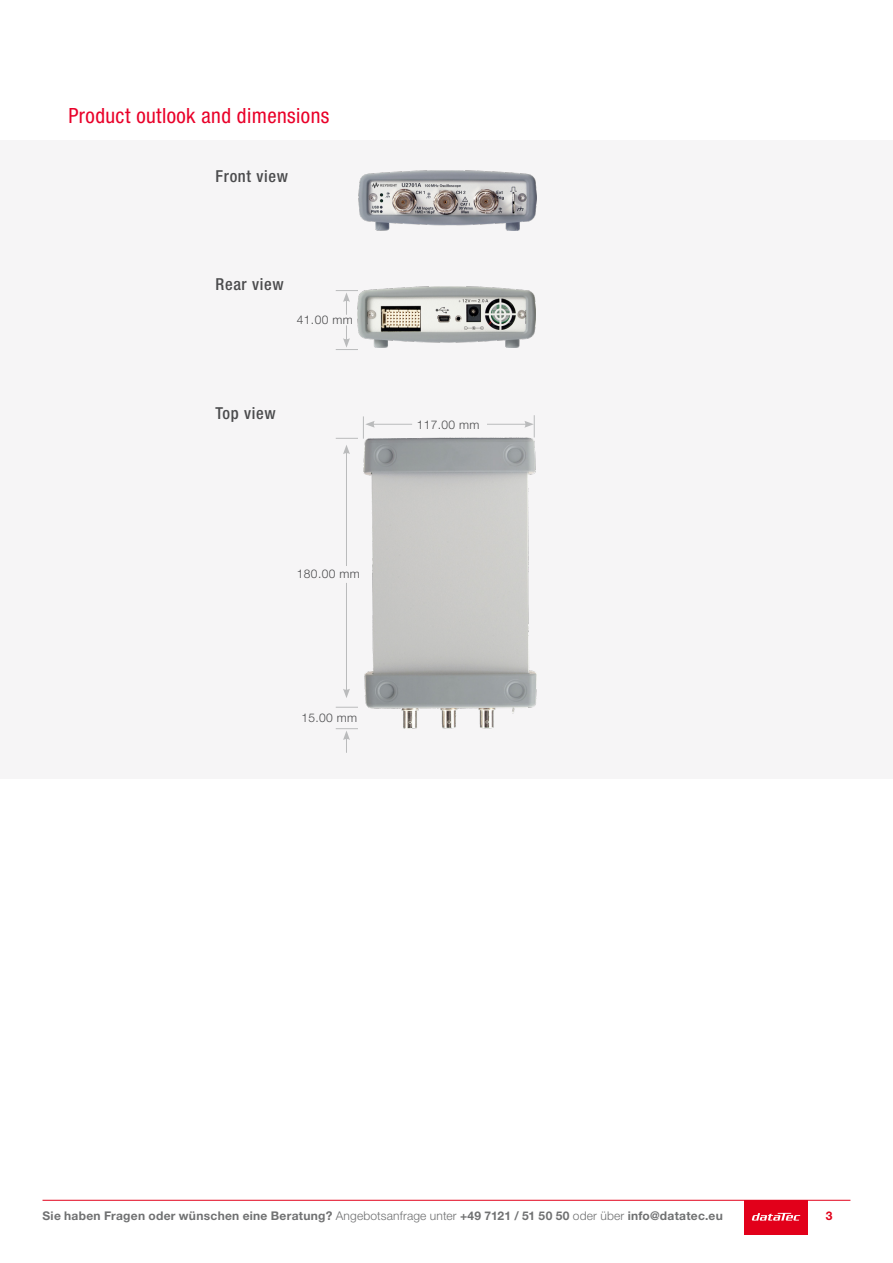
<style>
.page{position:relative;width:893px;height:1263px;background:#fff}
.page>*{position:absolute;margin:0;border:0;box-sizing:border-box;transform-origin:0 0}
.t1{font:condensed 21px "Helvetica Neue LT Std";letter-spacing:.02em;color:#e90029}
.t2{font:500 condensed 16.5px "Helvetica Neue LT Std";letter-spacing:.04em;color:#4b4b4d}
.t3{font:700 12px "Helvetica Neue LT Pro";letter-spacing:.025em;color:#707172}
.t4{font:300 12px "Helvetica Neue LT Std";letter-spacing:.03em;color:#4b4b4d}
.t5{font:700 12px "Helvetica Neue LT Pro";color:#e2001a}
.s1{font-weight:300}
</style>
<div class="page">
<div style="left:744px;top:1200px;width:64px;height:34px;background:#e2001a"></div>
<svg style="left:752px;top:1213px;width:48px;height:7px"></svg>
<hr style="left:43px;top:1200px;width:807px;height:1px;background:#e2001a">
<div style="left:0;top:140px;width:893px;height:639px;background:#f6f5f6"></div>
<img style="left:357px;top:287px;width:179px;height:60px">
<img style="left:359px;top:170px;width:177px;height:60px">
<img style="left:363px;top:437px;width:173px;height:291px">
<svg style="left:336px;top:707px;width:22px;height:1px"></svg>
<hr style="left:346px;top:452px;width:1px;height:114px;background:#babbbc">
<svg style="left:343px;top:445px;width:7px;height:9px"></svg>
<hr style="left:346px;top:583px;width:1px;height:108px;background:#babbbc">
<svg style="left:343px;top:689px;width:7px;height:9px"></svg>
<svg style="left:336px;top:728px;width:22px;height:25px"></svg>
<svg style="left:336px;top:290px;width:22px;height:25px"></svg>
<svg style="left:336px;top:325px;width:22px;height:25px"></svg>
<hr style="left:487px;top:424px;width:40px;height:1px;background:#babbbc">
<svg style="left:524px;top:415px;width:11px;height:22px"></svg>
<hr style="left:372px;top:424px;width:40px;height:1px;background:#babbbc">
<svg style="left:336px;top:416px;width:39px;height:23px"></svg>
<h1 class="t1" style="left:68px;top:103px;width:262px">Product outlook and dimensions</h1>
<h2 class="t2" style="left:216px;top:166px;width:74px">Front view</h2>
<h2 class="t2" style="left:216px;top:274px;width:70px">Rear view</h2>
<p class="t4" style="left:297px;top:313px;width:57px">41.00 mm</p>
<h2 class="t2" style="left:216px;top:403px;width:62px">Top view</h2>
<p class="t4" style="left:297px;top:566px;width:64px">180.00 mm</p>
<p class="t4" style="left:301px;top:710px;width:57px">15.00 mm</p>
<p class="t4" style="left:417px;top:417px;width:64px">117.00 mm</p>
<p class="t3" style="left:43px;top:1209px;width:682px">Sie haben Fragen oder wünschen eine Beratung? <span class="s1">Angebotsanfrage unter</span> +49 7121 / 51 50 50 <span class="s1">oder über</span> info@datatec.eu</p>
<p class="t5" style="left:826px;top:1209px;width:8px">3</p>
</div>
